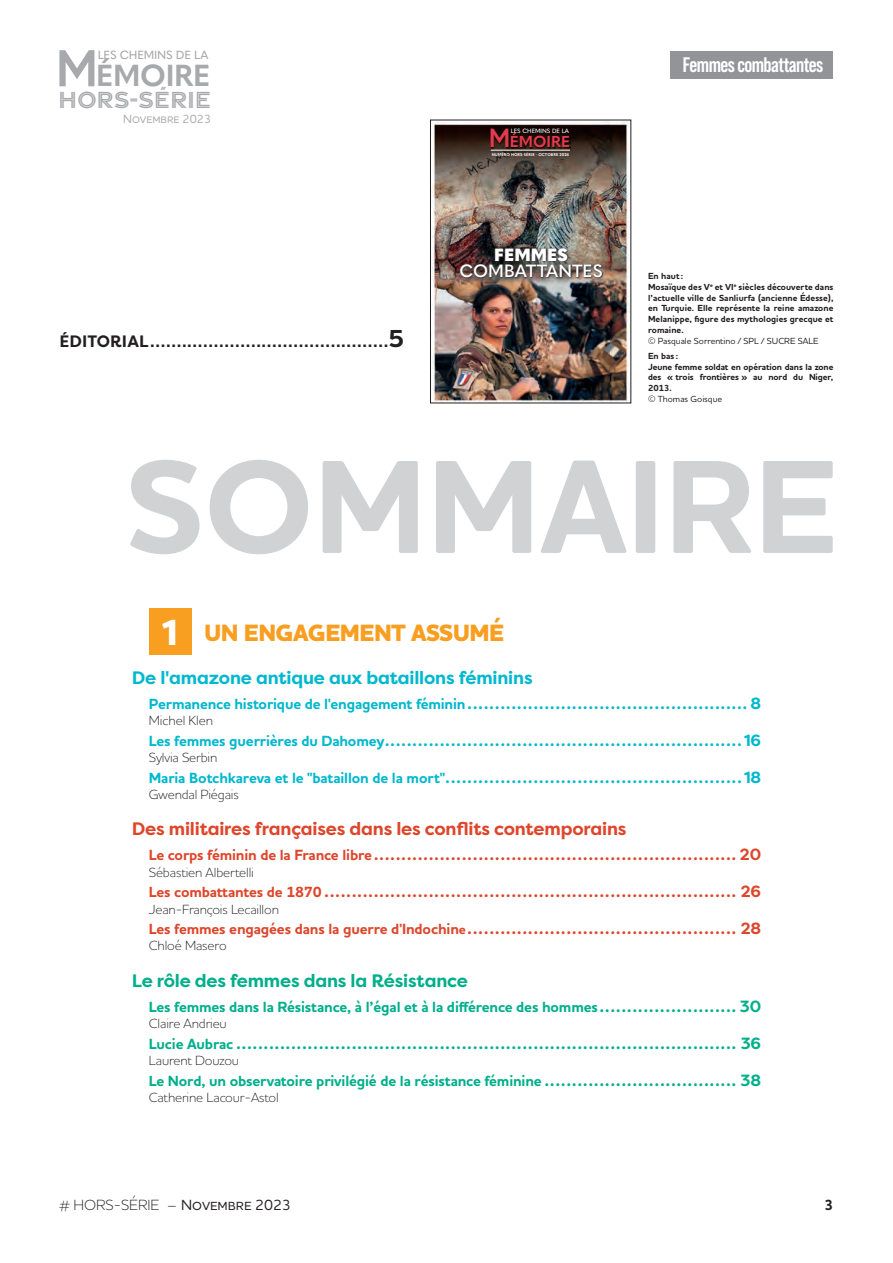
<style>
.page{position:relative;width:893px;height:1263px;background:#fff}
.page>*{position:absolute;margin:0;border:0;box-sizing:border-box;transform-origin:0 0}
.t1{font:700 135px "Houschka Pro";color:#d1d2d4}
.t2{font:700 51.6px "Europa";color:#a8a9ad}
.t3{font:800 36px "Filson Pro";color:#fff}
.t4{font:700 30px "Quasimoda";letter-spacing:-.01em;color:#a8a9ad}
.t5{font:25.2px "Gravesend Sans Inline";letter-spacing:-.01em;color:#a8a9ad}
.t6{font:800 24px "Houschka Pro";letter-spacing:-.025em;color:#f89e21}
.t7{font:700 21px "Bebas Neue Pro";letter-spacing:-.025em;color:#fff}
.t8{font:700 18px "Filson Pro";letter-spacing:-.01em;color:#de462c}
.t9{font:700 18px "Filson Pro";letter-spacing:-.01em;color:#00b8ce}
.t10{font:700 18px "Filson Pro";letter-spacing:-.01em;color:#01af8b}
.t11{font:600 17.55px "Quasimoda";color:#fff}
.t12{font:900 17.55px "Quasimoda";color:#fff}
.t13{font:700 15.6px "Quasimoda";color:#e4394e}
.t14{font:800 15px "Houschka Pro";color:#de462c}
.t15{font:800 15px "Houschka Pro";color:#00b8ce}
.t16{font:700 15px "Houschka Pro";letter-spacing:-.01em;color:#01af8b}
.t17{font:800 15px "Houschka Pro";color:#01af8b}
.t18{font:700 15px "Rockwell Std";color:#231f20}
.t19{font:300 15px "Houschka Pro";color:#231f20}
.t20{font:700 15px "Houschka Pro";color:#231f20}
.t21{font:300 13.5px "Houschka Pro";letter-spacing:-.01em;color:#231f20}
.t22{font:500 12px "Houschka Pro";color:#a8a9ad}
.t23{font:500 11.7px "Quasimoda";letter-spacing:-.015em;color:#a8a9ad}
.t24{font:700 9px/10.8px "Houschka Pro";letter-spacing:.005em;color:#231f20}
.t25{font:500 9px "Houschka Pro";color:#231f20}
.t26{font:500 6.15px "Quasimoda";letter-spacing:-.01em;color:#fff}
.t27{font:700 4.05px "Quasimoda";color:#fff}
.s1{font-family:"Filson Pro";font-size:16.5px}
.s2{font-family:"Filson Pro";font-size:24.3px}
.s3{font-family:"Europa";font-size:26.25px}
.s4{font-weight:700}
.s5{font-family:"Filson Pro";font-weight:700;font-size:16.2px}
.s6{font-weight:700;font-size:13.5px}
.s7{font-weight:800}
.s8{font-family:"Filson Pro";font-size:16.2px}
.s9{font-weight:500}
</style>
<div class="page">
<div style="left:670px;top:51px;width:162px;height:27px;background:#929497"></div>
<div style="left:149px;top:608px;width:42px;height:47px;background:#f89e21"></div>
<img style="left:432px;top:122px;width:197px;height:279px">
<img style="left:511px;top:133px;width:59px;height:16px">
<img style="left:491px;top:129px;width:19px;height:19px">
<hr style="left:491px;top:150px;width:79px;height:1px;background:#fff">
<img style="left:458px;top:246px;width:146px;height:34px">
<h2 class="t2" style="left:56px;top:38px;width:44px">M</h2>
<h3 class="t7" style="left:683px;top:52px;width:142px">Femmes combattantes</h3>
<p class="t23" style="left:98px;top:48px;width:112px">LES CHEMINS DE LA</p>
<h3 class="t4" style="left:96px;top:58px;width:116px">ÉMOIRE</h3>
<h3 class="t5" style="left:58px;top:85px;width:155px">HORS-SÉRIE</h3>
<p class="t22" style="left:123px;top:114px;width:90px">Novembre 2023</p>
<p class="t18" style="left:60px;top:333px;width:346px"><span class="s1">ÉDITORIAL</span> .............................................<span class="s2">5</span></p>
<p class="t26" style="left:511px;top:128px;width:60px">LES CHEMINS DE LA</p>
<p class="t13" style="left:489px;top:133px;width:83px"><span class="s3">M</span>ÉMOIRE</p>
<p class="t27" style="left:492px;top:152px;width:79px">NUMÉRO HORS-SÉRIE - OCTOBRE 2024</p>
<p class="t12" style="left:494px;top:245px;width:75px">FEMMES</p>
<p class="t11" style="left:460px;top:261px;width:145px">COMBATTANTES</p>
<p class="t24" style="left:648px;top:271px;width:187px">En haut :<br>Mosaïque des V<sup>e</sup> et VI<sup>e</sup> siècles découverte dans l’actuelle ville de Sanliurfa (ancienne Édesse), en Turquie. Elle représente la reine amazone Melanippe, figure des mythologies grecque et romaine.</p>
<p class="t25" style="left:648px;top:337px;width:172px">© Pasquale Sorrentino / SPL / SUCRE SALE</p>
<p class="t24" style="left:648px;top:351px;width:187px">En bas :<br>Jeune femme soldat en opération dans la zone des « trois frontières » au nord du Niger,<br>2013.</p>
<p class="t25" style="left:648px;top:396px;width:76px">© Thomas Goisque</p>
<h1 class="t1" style="left:126px;top:457px;width:713px">SOMMAIRE</h1>
<h3 class="t6" style="left:204px;top:618px;width:302px">UN ENGAGEMENT ASSUMÉ</h3>
<h3 class="t3" style="left:162px;top:611px;width:17px">1</h3>
<p class="t9" style="left:132px;top:669px;width:402px">De l'amazone antique aux bataillons féminins</p>
<p class="t15" style="left:149px;top:695px;width:614px"><span class="s4">Permanence historique de l'engagement féminin</span> ................................................... <span class="s5">8</span></p>
<p class="t21" style="left:149px;top:715px;width:66px">Michel Klen</p>
<p class="t15" style="left:149px;top:732px;width:614px"><span class="s4">Les femmes guerrières du Dahomey</span> .................................................................<span class="s5">16</span></p>
<p class="t21" style="left:149px;top:752px;width:70px">Sylvia Serbin</p>
<p class="t15" style="left:149px;top:769px;width:614px"><span class="s4">Maria Botchkareva et le "bataillon de la mort"</span> ......................................................<span class="s5">18</span></p>
<p class="t21" style="left:149px;top:789px;width:91px">Gwendal Piégais</p>
<p class="t8" style="left:132px;top:821px;width:496px">Des militaires françaises dans les conflits contemporains</p>
<p class="t14" style="left:149px;top:846px;width:614px"><span class="s4">Le corps féminin de la France libre</span> .................................................................. <span class="s5">20</span></p>
<p class="t21" style="left:149px;top:867px;width:107px">Sébastien Albertelli</p>
<p class="t14" style="left:149px;top:883px;width:614px"><span class="s4">Les combattantes de 1870</span> ........................................................................... <span class="s5">26</span></p>
<p class="t21" style="left:149px;top:904px;width:132px">Jean-François Lecaillon</p>
<p class="t14" style="left:149px;top:920px;width:614px"><span class="s4">Les femmes engagées dans la guerre d'Indochin</span><span class="s6">e</span> ................................................. <span class="s5">28</span></p>
<p class="t21" style="left:149px;top:941px;width:79px">Chloé Masero</p>
<p class="t10" style="left:132px;top:973px;width:338px">Le rôle des femmes dans la Résistance</p>
<p class="t16" style="left:149px;top:1001px;width:614px">Les femmes dans la Résistance, à l’égal et à la différence des hommes <span class="s7">.........................</span> <span class="s8">30</span></p>
<p class="t21" style="left:149px;top:1018px;width:80px">Claire Andrieu</p>
<p class="t17" style="left:149px;top:1035px;width:614px"><span class="s4">Lucie Aubrac</span> ........................................................................................... <span class="s5">36</span></p>
<p class="t21" style="left:149px;top:1055px;width:92px">Laurent Douzou</p>
<p class="t16" style="left:149px;top:1075px;width:614px">Le Nord, un observatoire privilégié de la résistance féminine <span class="s7">...................................</span> <span class="s8">38</span></p>
<p class="t21" style="left:149px;top:1092px;width:132px">Catherine Lacour-Astol</p>
<p class="t19" style="left:60px;top:1199px;width:233px"># HORS-SÉRIE – <span class="s9">Novembre 2023</span></p>
<p class="t20" style="left:824px;top:1199px;width:10px">3</p>
</div>
